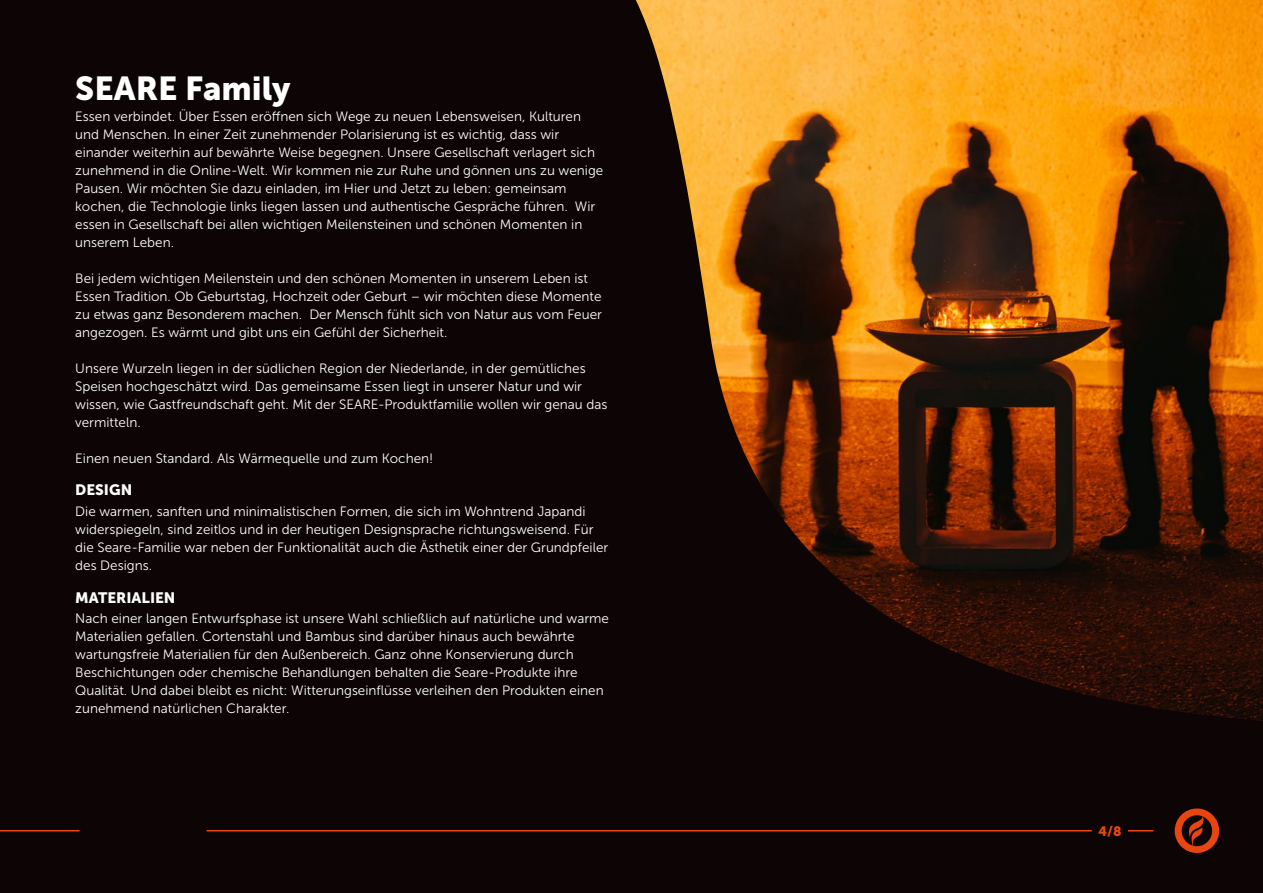
<style>
.page{position:relative;width:1263px;height:893px;background:#0d0405}
.page>*{position:absolute;margin:0;border:0;box-sizing:border-box;transform-origin:0 0}
.t1{font:33px "Museo Sans 900";color:#fff}
.t2{font:15px "Museo Sans 900";color:#fff}
.t3{font:13.5px/18px "Museo Sans 300";color:#fff}
.t4{font:13.5px "Museo Sans 900";color:#e84610}
</style>
<div class="page">
<svg style="left:1128px;top:830px;width:25px;height:1px"></svg>
<hr style="left:0;top:830px;width:80px;height:1px;background:#e84610">
<hr style="left:207px;top:830px;width:885px;height:1px;background:#e84610">
<svg style="left:1175px;top:808px;width:44px;height:45px"></svg>
<img style="left:636px;top:0;width:627px;height:721px">
<h1 class="t1" style="left:75px;top:70px;width:217px">SEARE Family</h1>
<p class="t3" style="left:75px;top:107px;width:530px">Essen verbindet. Über Essen eröffnen sich Wege zu neuen Lebensweisen, Kulturen und Menschen. In einer Zeit zunehmender Polarisierung ist es wichtig, dass wir einander weiterhin auf bewährte Weise begegnen. Unsere Gesellschaft verlagert sich zunehmend in die Online-Welt. Wir kommen nie zur Ruhe und gönnen uns zu wenige Pausen. Wir möchten Sie dazu einladen, im Hier und Jetzt zu leben: gemeinsam kochen, die Technologie links liegen lassen und authentische Gespräche führen. Wir essen in Gesellschaft bei allen wichtigen Meilensteinen und schönen Momenten in unserem Leben.</p>
<p class="t3" style="left:75px;top:269px;width:528px">Bei jedem wichtigen Meilenstein und den schönen Momenten in unserem Leben ist Essen Tradition. Ob Geburtstag, Hochzeit oder Geburt – wir möchten diese Momente zu etwas ganz Besonderem machen. Der Mensch fühlt sich von Natur aus vom Feuer angezogen. Es wärmt und gibt uns ein Gefühl der Sicherheit.</p>
<p class="t3" style="left:75px;top:359px;width:534px">Unsere Wurzeln liegen in der südlichen Region der Niederlande, in der gemütliches Speisen hochgeschätzt wird. Das gemeinsame Essen liegt in unserer Natur und wir wissen, wie Gastfreundschaft geht. Mit der SEARE-Produktfamilie wollen wir genau das vermitteln.</p>
<p class="t3" style="left:75px;top:449px;width:359px">Einen neuen Standard. Als Wärmequelle und zum Kochen!</p>
<p class="t2" style="left:75px;top:482px;width:58px">DESIGN</p>
<p class="t3" style="left:75px;top:502px;width:534px">Die warmen, sanften und minimalistischen Formen, die sich im Wohntrend Japandi widerspiegeln, sind zeitlos und in der heutigen Designsprache richtungsweisend. Für die Seare-Familie war neben der Funktionalität auch die Ästhetik einer der Grundpfeiler des Designs.</p>
<p class="t2" style="left:75px;top:589px;width:102px">MATERIALIEN</p>
<p class="t3" style="left:75px;top:610px;width:535px">Nach einer langen Entwurfsphase ist unsere Wahl schließlich auf natürliche und warme Materialien gefallen. Cortenstahl und Bambus sind darüber hinaus auch bewährte wartungsfreie Materialien für den Außenbereich. Ganz ohne Konservierung durch Beschichtungen oder chemische Behandlungen behalten die Seare-Produkte ihre Qualität. Und dabei bleibt es nicht: Witterungseinflüsse verleihen den Produkten einen zunehmend natürlichen Charakter.</p>
<p class="t4" style="left:1098px;top:823px;width:24px">4/8</p>
</div>
